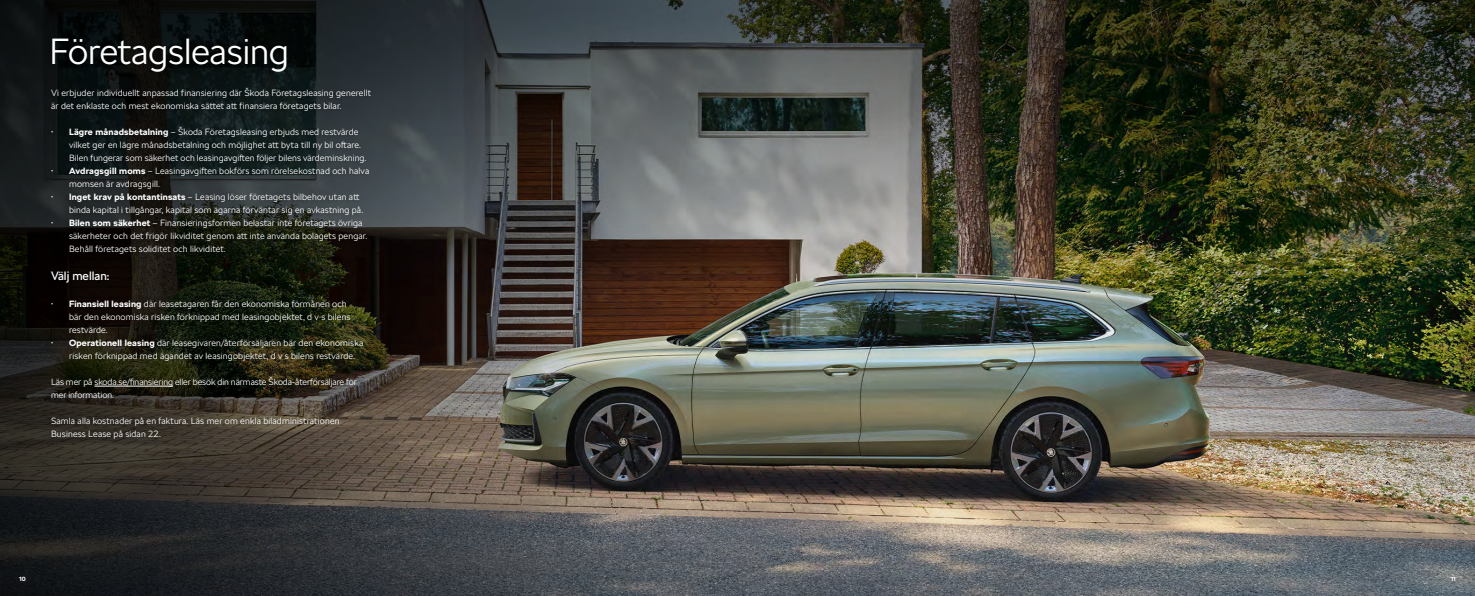
<style>
.page{position:relative;width:1475px;height:596px;background:#fff}
.page>*{position:absolute;margin:0;border:0;box-sizing:border-box;transform-origin:0 0}
.t1{font:300 36px "SKODA Next";color:#fff}
.t2{font:12px "SKODA Next";color:#fff}
.t3{font:300 9px/13px "SKODA Next";letter-spacing:.02em;color:#fff}
.t4{font:300 9px/13px "SKODA Next";letter-spacing:-.005em;color:#fff}
.t5{font:700 6px "SKODA Next";color:#fff}
.s1{font-weight:700}
</style>
<div class="page">
<img style="left:0;top:0;width:1474px;height:595px">
<div style="left:47px;top:37px;width:239px;height:38px;background:#000;opacity:.25"></div>
<div style="left:46px;top:86px;width:325px;height:356px;background:#000;opacity:.25"></div>
<hr style="left:94px;top:385px;width:79px;height:1px;background:#fff">
<h1 class="t1" style="left:49px;top:31px;width:241px">Företagsleasing</h1>
<p class="t3" style="left:51px;top:86px;width:321px">Vi erbjuder individuellt anpassad finansiering där Škoda Företagsleasing generellt är det enklaste och mest ekonomiska sättet att finansiera företagets bilar.</p>
<p class="t3" style="left:69px;top:125px;width:299px;text-indent:-18px">• <span class="s1">Lägre månadsbetalning</span> – Škoda Företagsleasing erbjuds med restvärde vilket ger en lägre månadsbetalning och möjlighet att byta till ny bil oftare.<br>Bilen fungerar som säkerhet och leasingavgiften följer bilens värdeminskning.</p>
<p class="t3" style="left:69px;top:164px;width:301px;text-indent:-18px">• <span class="s1">Avdragsgill moms</span> – Leasingavgiften bokförs som rörelsekostnad och halva momsen är avdragsgill.</p>
<p class="t3" style="left:69px;top:190px;width:296px;text-indent:-18px">• <span class="s1">Inget krav på kontantinsats</span> – Leasing löser företagets bilbehov utan att binda kapital i tillgångar, kapital som ägarna förväntar sig en avkastning på.</p>
<p class="t3" style="left:69px;top:216px;width:299px;text-indent:-18px">• <span class="s1">Bilen som säkerhet</span> – Finansieringsformen belastar inte företagets övriga säkerheter och det frigör likviditet genom att inte använda bolagets pengar.<br>Behåll företagets soliditet och likviditet.</p>
<h2 class="t2" style="left:51px;top:268px;width:60px">Välj mellan:</h2>
<p class="t3" style="left:69px;top:297px;width:283px;text-indent:-18px">• <span class="s1">Finansiell leasing</span> där leasetagaren får den ekonomiska förmånen och bär den ekonomiska risken förknippad med leasingobjektet, d v s bilens restvärde.</p>
<p class="t3" style="left:69px;top:336px;width:296px;text-indent:-18px">• <span class="s1">Operationell leasing</span> där leasegivaren/återförsäljaren bär den ekonomiska risken förknippad med ägandet av leasingobjektet, d v s bilens restvärde.</p>
<p class="t4" style="left:51px;top:375px;width:307px">Läs mer på skoda.se/finansiering eller besök din närmaste Škoda-återförsäljare för mer information.</p>
<p class="t3" style="left:51px;top:414px;width:290px">Samla alla kostnader på en faktura. Läs mer om enkla biladministrationen<br>Business Lease på sidan 22.</p>
<p class="t5" style="left:19px;top:574px;width:8px">10</p>
<p class="t5" style="left:1450px;top:574px;width:6px">11</p>
</div>
